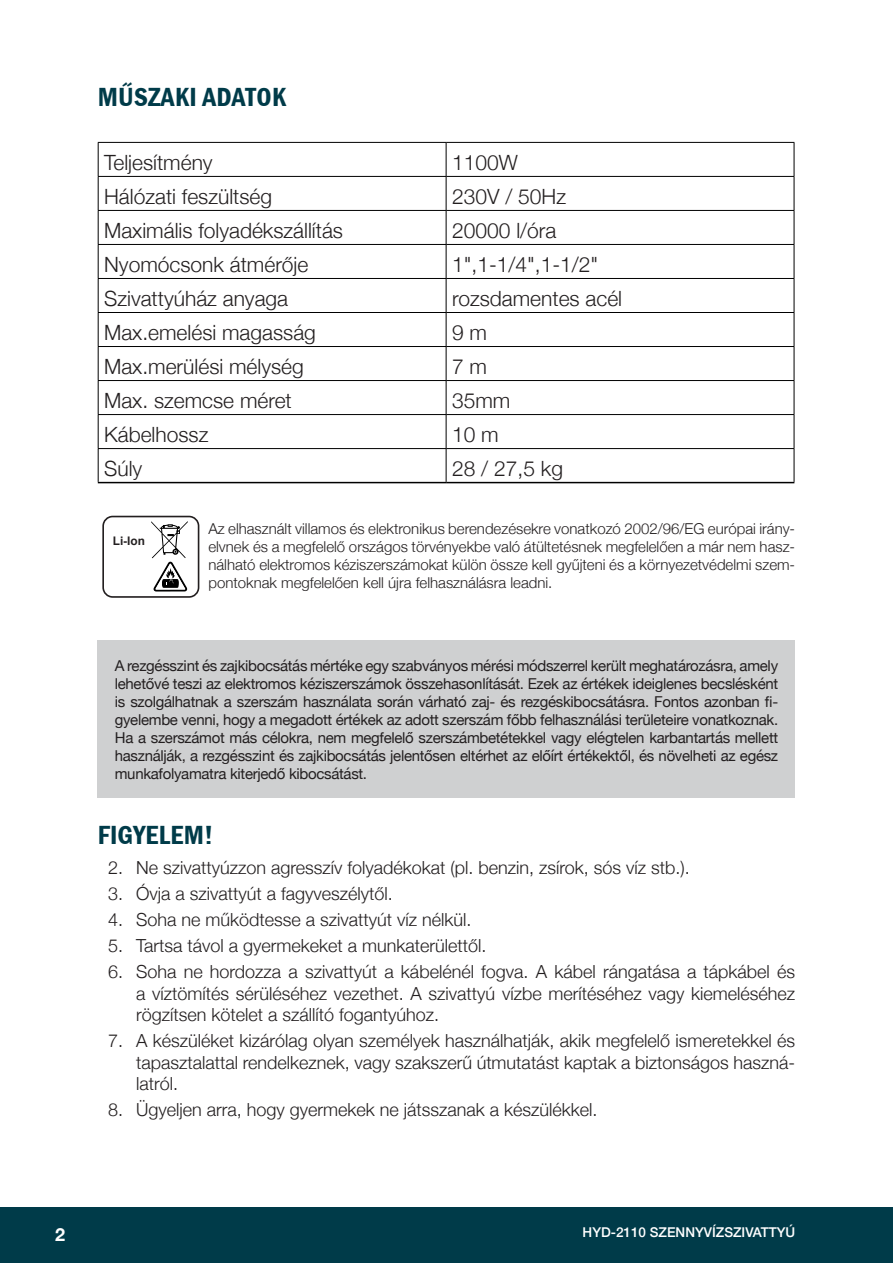
<style>
.page{position:relative;width:893px;height:1263px;background:#fff}
.page>*{position:absolute;margin:0;border:0;box-sizing:border-box;transform-origin:0 0}
.Subheading{font:600 condensed 27px "Franklin Gothic Itc TEE";letter-spacing:.01em;color:#003b49}
.Cell{font:300 21px "Helvetica Neue";color:#231f20}
.t1{font:300 18px/21.6px "Helvetica Neue";color:#231f20;text-align:justify}
.t2{font:700 18px "Helvetica Neue";color:#fff}
.t3{font:15px/18px "Helvetica Neue";letter-spacing:-.02em;color:#231f20;text-align:justify}
.t4{font:300 15px/18px "Helvetica Neue";color:#231f20;text-align:justify}
.t5{font:500 13.5px "Helvetica Neue";color:#fff}
.t6{font:700 11.85px "Arial";color:#231f20}
</style>
<div class="page">
<div style="left:0;top:1206px;width:893px;height:57px;background:#003b49"></div>
<hr style="left:446px;top:143px;width:1px;height:33px;background:#000">
<hr style="left:98px;top:176px;width:348px;height:1px;background:#000">
<hr style="left:446px;top:176px;width:348px;height:1px;background:#000">
<hr style="left:446px;top:177px;width:1px;height:33px;background:#000">
<hr style="left:98px;top:210px;width:348px;height:1px;background:#000">
<hr style="left:446px;top:210px;width:348px;height:1px;background:#000">
<hr style="left:446px;top:211px;width:1px;height:33px;background:#000">
<hr style="left:98px;top:244px;width:348px;height:1px;background:#000">
<hr style="left:98px;top:278px;width:348px;height:1px;background:#000">
<hr style="left:446px;top:278px;width:348px;height:1px;background:#000">
<hr style="left:446px;top:279px;width:1px;height:33px;background:#000">
<hr style="left:98px;top:312px;width:348px;height:1px;background:#000">
<hr style="left:446px;top:312px;width:348px;height:1px;background:#000">
<hr style="left:446px;top:313px;width:1px;height:33px;background:#000">
<hr style="left:98px;top:346px;width:348px;height:1px;background:#000">
<hr style="left:446px;top:346px;width:348px;height:1px;background:#000">
<hr style="left:446px;top:347px;width:1px;height:33px;background:#000">
<hr style="left:98px;top:380px;width:348px;height:1px;background:#000">
<hr style="left:446px;top:380px;width:348px;height:1px;background:#000">
<hr style="left:446px;top:381px;width:1px;height:33px;background:#000">
<hr style="left:98px;top:414px;width:348px;height:1px;background:#000">
<hr style="left:446px;top:414px;width:348px;height:1px;background:#000">
<hr style="left:446px;top:415px;width:1px;height:33px;background:#000">
<hr style="left:98px;top:448px;width:348px;height:1px;background:#000">
<hr style="left:446px;top:448px;width:348px;height:1px;background:#000">
<hr style="left:446px;top:449px;width:1px;height:33px;background:#000">
<hr style="left:98px;top:482px;width:348px;height:1px;background:#000">
<hr style="left:446px;top:482px;width:348px;height:1px;background:#000">
<hr style="left:98px;top:142px;width:348px;height:1px;background:#000">
<hr style="left:98px;top:143px;width:1px;height:33px;background:#000">
<hr style="left:446px;top:142px;width:348px;height:1px;background:#000">
<hr style="left:794px;top:143px;width:1px;height:33px;background:#000">
<hr style="left:98px;top:177px;width:1px;height:33px;background:#000">
<hr style="left:794px;top:177px;width:1px;height:33px;background:#000">
<hr style="left:98px;top:211px;width:1px;height:33px;background:#000">
<hr style="left:794px;top:211px;width:1px;height:33px;background:#000">
<hr style="left:98px;top:245px;width:1px;height:33px;background:#000">
<hr style="left:446px;top:244px;width:348px;height:1px;background:#000">
<hr style="left:446px;top:245px;width:1px;height:33px;background:#000">
<hr style="left:794px;top:245px;width:1px;height:33px;background:#000">
<hr style="left:98px;top:279px;width:1px;height:33px;background:#000">
<hr style="left:794px;top:279px;width:1px;height:33px;background:#000">
<hr style="left:98px;top:313px;width:1px;height:33px;background:#000">
<hr style="left:794px;top:313px;width:1px;height:33px;background:#000">
<hr style="left:98px;top:347px;width:1px;height:33px;background:#000">
<hr style="left:794px;top:347px;width:1px;height:33px;background:#000">
<hr style="left:98px;top:381px;width:1px;height:33px;background:#000">
<hr style="left:794px;top:381px;width:1px;height:33px;background:#000">
<hr style="left:98px;top:415px;width:1px;height:33px;background:#000">
<hr style="left:794px;top:415px;width:1px;height:33px;background:#000">
<hr style="left:98px;top:449px;width:1px;height:33px;background:#000">
<hr style="left:794px;top:449px;width:1px;height:33px;background:#000">
<div style="left:102px;top:516px;width:97px;height:82px;border:2px solid #231f20;border-radius:10px"></div>
<svg style="left:151px;top:521px;width:37px;height:70px"></svg>
<div style="left:98px;top:640px;width:697px;height:157px;background:#cfd0d1"></div>
<p class="Subheading" style="left:98px;top:82px;width:190px">MŰSZAKI ADATOK</p>
<p class="Cell" style="left:104px;top:145px;width:110px">Teljesítmény</p>
<p class="Cell" style="left:452px;top:145px;width:67px">1100W</p>
<p class="Cell" style="left:104px;top:179px;width:170px">Hálózati feszültség</p>
<p class="Cell" style="left:452px;top:179px;width:116px">230V / 50Hz</p>
<p class="Cell" style="left:104px;top:213px;width:240px">Maximális folyadékszállítás</p>
<p class="Cell" style="left:452px;top:213px;width:106px">20000 l/óra</p>
<p class="Cell" style="left:104px;top:247px;width:206px">Nyomócsonk átmérője</p>
<p class="Cell" style="left:452px;top:247px;width:148px">1",1-1/4",1-1/2"</p>
<p class="Cell" style="left:104px;top:281px;width:186px">Szivattyúház anyaga</p>
<p class="Cell" style="left:452px;top:281px;width:171px">rozsdamentes acél</p>
<p class="Cell" style="left:104px;top:315px;width:213px">Max.emelési magasság</p>
<p class="Cell" style="left:452px;top:315px;width:37px">9 m</p>
<p class="Cell" style="left:104px;top:349px;width:201px">Max.merülési mélység</p>
<p class="Cell" style="left:452px;top:349px;width:37px">7 m</p>
<p class="Cell" style="left:104px;top:383px;width:189px">Max. szemcse méret</p>
<p class="Cell" style="left:452px;top:383px;width:60px">35mm</p>
<p class="Cell" style="left:104px;top:417px;width:106px">Kábelhossz</p>
<p class="Cell" style="left:452px;top:417px;width:48px">10 m</p>
<p class="Cell" style="left:104px;top:451px;width:40px">Súly</p>
<p class="Cell" style="left:452px;top:451px;width:112px">28 / 27,5 kg</p>
<p class="t6" style="left:113px;top:533px;width:34px">Li-Ion</p>
<p class="t4" style="left:208px;top:519px;width:588px">Az elhasznált villamos és elektronikus berendezésekre vonatkozó 2002/96/EG európai irány&shy;elvnek és a megfelelő országos törvényekbe való átültetésnek megfelelően a már nem hasz&shy;nálható elektromos kéziszerszámokat külön össze kell gyűjteni és a környezetvédelmi szem&shy;pontoknak megfelelően kell újra felhasználásra leadni.</p>
<p class="t3" style="left:115px;top:658px;width:665px">A rezgésszint és zajkibocsátás mértéke egy szabványos mérési módszerrel került meghatározásra, amely lehetővé teszi az elektromos kéziszerszámok összehasonlítását. Ezek az értékek ideiglenes becslésként is szolgálhatnak a szerszám használata során várható zaj- és rezgéskibocsátásra. Fontos azonban fi&shy;gyelembe venni, hogy a megadott értékek az adott szerszám főbb felhasználási területeire vonatkoznak.<br>Ha a szerszámot más célokra, nem megfelelő szerszámbetétekkel vagy elégtelen karbantartás mellett használják, a rezgésszint és zajkibocsátás jelentősen eltérhet az előírt értékektől, és növelheti az egész munkafolyamatra kiterjedő kibocsátást.</p>
<p class="Subheading" style="left:98px;top:820px;width:117px">FIGYELEM!</p>
<p class="t1" style="left:108px;top:856px;width:583px">2. Ne szivattyúzzon agresszív folyadékokat (pl. benzin, zsírok, sós víz stb.).</p>
<p class="t1" style="left:108px;top:882px;width:286px">3. Óvja a szivattyút a fagyveszélytől.</p>
<p class="t1" style="left:108px;top:908px;width:365px">4. Soha ne működtesse a szivattyút víz nélkül.</p>
<p class="t1" style="left:108px;top:933px;width:380px">5. Tartsa távol a gyermekeket a munkaterülettől.</p>
<p class="t1" style="left:136px;top:959px;width:661px;text-indent:-28px">6. Soha ne hordozza a szivattyút a kábelénél fogva. A kábel rángatása a tápkábel és a víztömítés sérüléséhez vezethet. A szivattyú vízbe merítéséhez vagy kiemeléséhez rögzítsen kötelet a szállító fogantyúhoz.</p>
<p class="t1" style="left:136px;top:1028px;width:661px;text-indent:-28px">7. A készüléket kizárólag olyan személyek használhatják, akik megfelelő ismeretekkel és tapasztalattal rendelkeznek, vagy szakszerű útmutatást kaptak a biztonságos haszná&shy;latról.</p>
<p class="t1" style="left:108px;top:1097px;width:491px">8. Ügyeljen arra, hogy gyermekek ne játsszanak a készülékkel.</p>
<p class="t2" style="left:55px;top:1221px;width:12px">2</p>
<p class="t5" style="left:583px;top:1221px;width:214px">HYD-2110 SZENNYVÍZSZIVATTYÚ</p>
</div>
